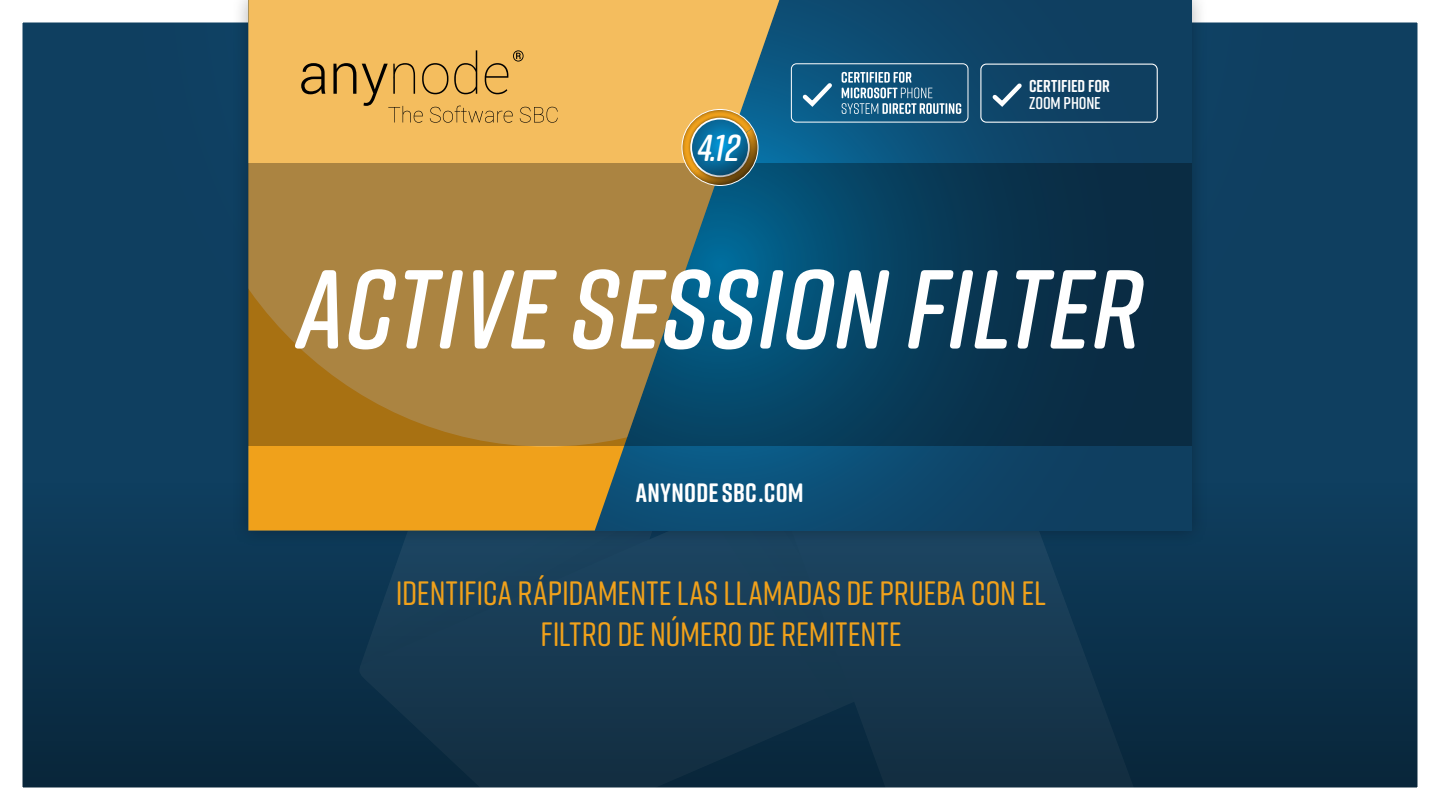
<style>
.page{position:relative;width:1440px;height:810px;background:#0f3f60}
.page>*{position:absolute;margin:0;border:0;box-sizing:border-box;transform-origin:0 0}
.t1{font:italic 600 111.98px "Rift Soft";letter-spacing:.01em;color:#fff}
.t2{font:italic 600 37.5px "Rift Soft";color:#fff}
.t3{font:500 33.75px/40.5px "Rift Soft";color:#f0a11b;text-align:center}
.t4{font:700 26.55px "Rift Soft";letter-spacing:.01em;color:#fff}
.t5{font:700 17.17px "Rift Soft";color:#fff}
.t6{font:600 17.17px "Rift Soft";letter-spacing:-.01em;color:#fff}
</style>
<div class="page">
<div style="left:0;top:481px;width:1440px;height:329px;background:linear-gradient(to bottom,#114161,#0f293b)"></div>
<div style="left:0;top:0;width:1440px;height:810px;border:22px solid #fff"></div>
<div style="left:232px;top:0;width:976px;height:547px;background:#000;opacity:.3"></div>
<svg style="left:779px;top:0;width:413px;height:531px"></svg>
<svg style="left:248px;top:447px;width:531px;height:84px;background:#a6873a"></svg>
<div style="left:248px;top:0;width:531px;height:447px;background:#f4bd5e"></div>
<svg style="left:301px;top:63px;width:24px;height:31px"></svg>
<svg style="left:333px;top:63px;width:23px;height:31px"></svg>
<svg style="left:362px;top:50px;width:196px;height:73px;background:#e0ad56"></svg>
<svg style="left:248px;top:163px;width:944px;height:283px"></svg>
<div style="left:791px;top:63px;width:177px;height:60px;border:1px solid #fff;border-radius:5px"></div>
<svg style="left:842px;top:72px;width:119px;height:42px"></svg>
<svg style="left:799px;top:79px;width:37px;height:31px"></svg>
<div style="left:980px;top:64px;width:178px;height:59px;border:1px solid #fff;border-radius:5px"></div>
<svg style="left:988px;top:79px;width:38px;height:31px"></svg>
<div style="left:681px;top:108px;width:77px;height:78px;background:#000;opacity:.75"></div>
<svg style="left:682px;top:109px;width:76px;height:76px;background:#618075"></svg>
<div style="left:682px;top:109px;width:76px;height:77px;border:1px solid #fff;border-radius:50%"></div>
<p class="t2" style="left:698px;top:121px;width:44px">4.1 2</p>
<p class="t5" style="left:1029px;top:74px;width:82px">CERTIFIED FOR</p>
<p class="t6" style="left:1029px;top:91px;width:73px">ZOOM PHONE</p>
<h1 class="t1" style="left:297px;top:230px;width:847px">ACTIVE SESSION FILTER</h1>
<p class="t4" style="left:636px;top:474px;width:169px">ANYNODESBC.COM</p>
<p class="t3" style="left:396px;top:572px;width:652px">IDENTIFICA RÁPIDAMENTE LAS LLAMADAS DE PRUEBA CON EL<br>FILTRO DE NÚMERO DE REMITENTE</p>
</div>
